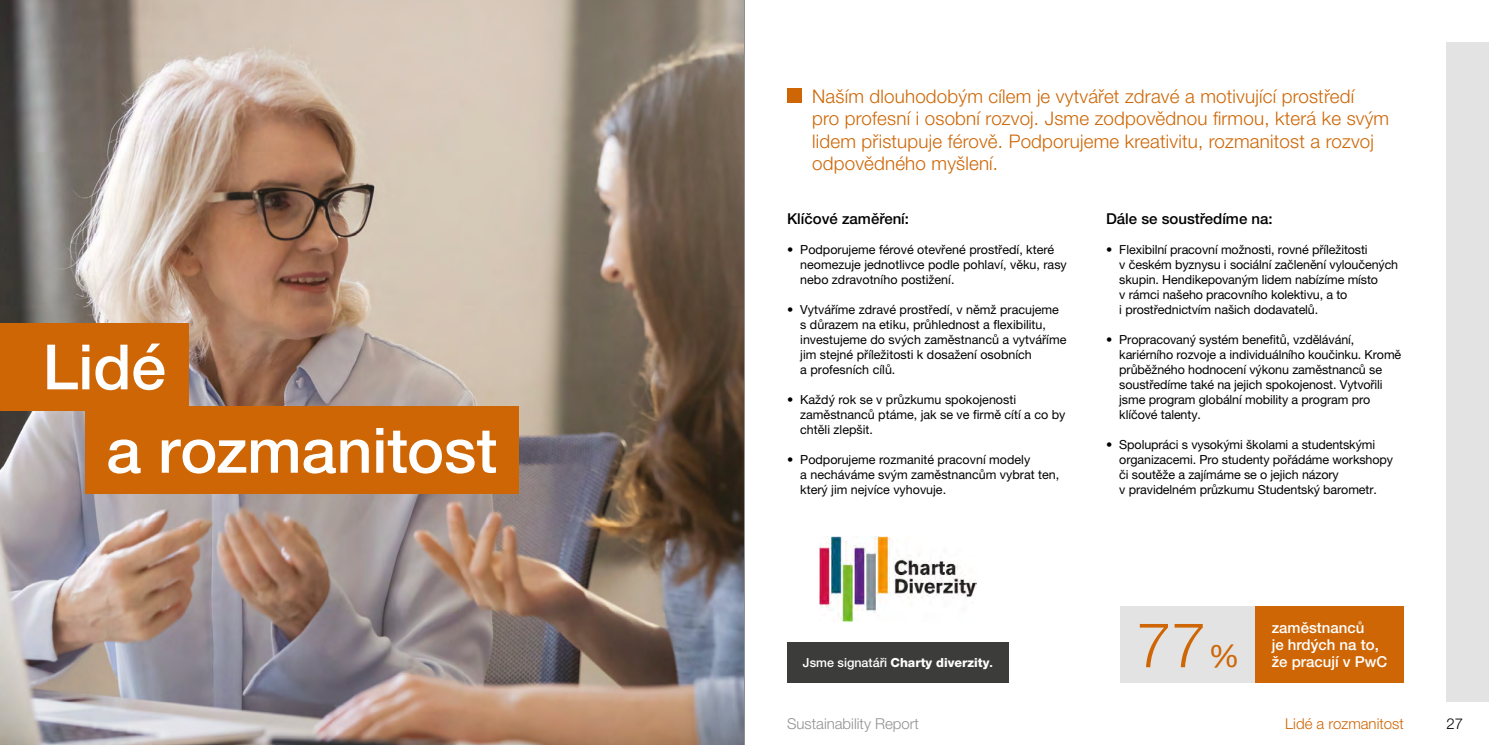
<style>
.page{position:relative;width:1489px;height:745px;background:#fff}
.page>*{position:absolute;margin:0;border:0;box-sizing:border-box;transform-origin:0 0}
.ATYP_-_Headline__Ins{font:500 62.5px "Helvetica Neue LT Pro";letter-spacing:-.005em;color:#fff}
.t1{font:300 62.5px "Helvetica Neue LT Pro";color:#ce6605}
.t2{font:300 18.75px/22.5px "Helvetica Neue LT Pro";letter-spacing:.01em;color:#ce6605}
.t3{font:500 15px/16.9px "Helvetica Neue LT Pro";color:#fff}
.t4{font:500 15px "Helvetica Neue LT Pro";color:#000}
.t5{font:300 15px "Helvetica Neue LT Pro";color:#929292}
.t6{font:300 15px "Helvetica Neue LT Pro";color:#ce6605}
.t7{font:300 15px "Helvetica Neue LT Pro";color:#000}
.t8{font:12.5px/15px "Helvetica Neue LT Pro";letter-spacing:-.01em;color:#000}
.t9{font:800 12.5px "Helvetica Neue LT Pro";color:#fff}
.s1{font-weight:400;font-size:31.25px}
.s2{font-weight:500}
.s3{font-weight:700}
</style>
<div class="page">
<div style="left:1446px;top:43px;width:42px;height:659px;background:#e3e3e3"></div>
<img style="left:0;top:0;width:744px;height:744px">
<div style="left:85px;top:406px;width:433px;height:87px;background:#ce6605"></div>
<div style="left:0;top:323px;width:188px;height:87px;background:#ce6605"></div>
<div style="left:787px;top:89px;width:14px;height:14px;background:#ce6605"></div>
<div style="left:1120px;top:606px;width:135px;height:76px;background:#e3e3e3"></div>
<div style="left:1255px;top:606px;width:148px;height:76px;background:#ce6605"></div>
<div style="left:787px;top:642px;width:221px;height:40px;background:#3c3c3b"></div>
<img style="left:820px;top:536px;width:155px;height:84px">
<hr style="left:744px;top:0;width:1px;height:744px;background:#929292">
<p class="ATYP_-_Headline__Ins" style="left:43px;top:329px;width:125px">Lidé</p>
<p class="ATYP_-_Headline__Ins" style="left:106px;top:413px;width:392px">a rozmanitost</p>
<p class="t2" style="left:812px;top:84px;width:578px">Naším dlouhodobým cílem je vytvářet zdravé a motivující prostředí<br>pro profesní i osobní rozvoj. Jsme zodpovědnou firmou, která ke svým lidem přistupuje férově. Podporujeme kreativitu, rozmanitost a rozvoj odpovědného myšlení.</p>
<p class="t4" style="left:787px;top:209px;width:124px">Klíčové zaměření:</p>
<p class="t8" style="left:800px;top:241px;width:268px;text-indent:-13px">• Podporujeme férové otevřené prostředí, které neomezuje jednotlivce podle pohlaví, věku, rasy nebo zdravotního postižení.</p>
<p class="t8" style="left:800px;top:301px;width:268px;text-indent:-13px">• Vytváříme zdravé prostředí, v němž pracujeme s důrazem na etiku, průhlednost a flexibilitu, investujeme do svých zaměstnanců a vytváříme jim stejné příležitosti k dosažení osobních<br>a profesních cílů.</p>
<p class="t8" style="left:800px;top:391px;width:267px;text-indent:-13px">• Každý rok se v průzkumu spokojenosti zaměstnanců ptáme, jak se ve firmě cítí a co by chtěli zlepšit.</p>
<p class="t8" style="left:800px;top:451px;width:260px;text-indent:-13px">• Podporujeme rozmanité pracovní modely<br>a necháváme svým zaměstnancům vybrat ten, který jim nejvíce vyhovuje.</p>
<p class="t4" style="left:1106px;top:209px;width:168px">Dále se soustředíme na:</p>
<p class="t8" style="left:1119px;top:241px;width:280px;text-indent:-13px">• Flexibilní pracovní možnosti, rovné příležitosti<br>v českém byznysu i sociální začlenění vyloučených skupin. Hendikepovaným lidem nabízíme místo<br>v rámci našeho pracovního kolektivu, a to<br>i prostřednictvím našich dodavatelů.</p>
<p class="t8" style="left:1119px;top:331px;width:283px;text-indent:-13px">• Propracovaný systém benefitů, vzdělávání, kariérního rozvoje a individuálního koučinku. Kromě průběžného hodnocení výkonu zaměstnanců se soustředíme také na jejich spokojenost. Vytvořili jsme program globální mobility a program pro klíčové talenty.</p>
<p class="t8" style="left:1119px;top:436px;width:275px;text-indent:-13px">• Spolupráci s vysokými školami a studentskými organizacemi. Pro studenty pořádáme workshopy či soutěže a zajímáme se o jejich názory<br>v pravidelném průzkumu Studentský barometr.</p>
<p class="t1" style="left:1136px;top:606px;width:105px">77<span class="s1">%</span></p>
<p class="t3" style="left:1271px;top:619px;width:108px">zaměstnanců je hrdých na to,</p>
<p class="t9" style="left:803px;top:655px;width:191px"><span class="s2">Jsme signatáři</span> Charty diverzity<span class="s3">.</span></p>
<p class="t3" style="left:1271px;top:652px;width:117px">že pracují v PwC</p>
<p class="t6" style="left:1285px;top:714px;width:120px">Lidé a rozmanitost</p>
<p class="t5" style="left:787px;top:714px;width:133px">Sustainability Report</p>
<p class="t7" style="left:1446px;top:714px;width:18px">27</p>
</div>
